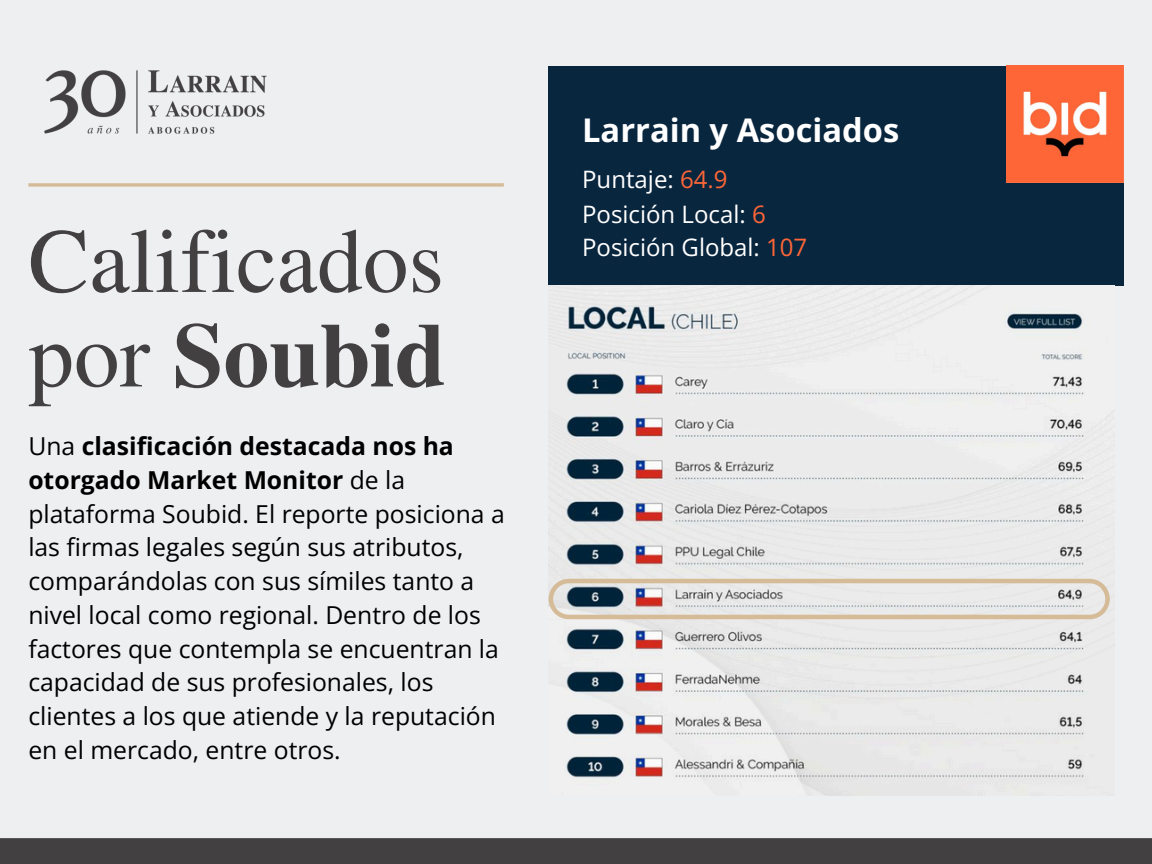
<style>
.page{position:relative;width:1152px;height:864px;background:#eeeff1}
.page>*{position:absolute;margin:0;border:0;box-sizing:border-box;transform-origin:0 0}
.t1{font:91.2px/94.5px "Free Serif";color:#434042}
.t2{font:700 32.7px "Open Sans";color:#fff}
.t3{font:24.75px/33.8px "Open Sans";color:#000}
.t4{font:24px "Open Sans";color:#fff}
.s1{font-weight:700}
.s2{color:#fe6637}
</style>
<div class="page">
<div style="left:0;top:838px;width:1152px;height:26px;background:#434042"></div>
<svg style="left:28px;top:183px;width:476px;height:4px;background:#d8c2a5"></svg>
<div style="left:549px;top:66px;width:575px;height:219px;background:#09263f"></div>
<img style="left:1006px;top:66px;width:117px;height:117px">
<img style="left:549px;top:285px;width:565px;height:511px">
<svg style="left:549px;top:579px;width:561px;height:40px"></svg>
<img style="left:44px;top:70px;width:223px;height:64px">
<h2 class="t1" style="left:28px;top:217px;width:419px">Calificados por <span class="s1">Soubid</span></h2>
<p class="t3" style="left:28px;top:429px;width:478px">Una <span class="s1">clasificación destacada nos ha otorgado Market Monitor</span> de la plataforma Soubid. El reporte posiciona a las firmas legales según sus atributos, comparándolas con sus símiles tanto a nivel local como regional. Dentro de los factores que contempla se encuentran la capacidad de sus profesionales, los clientes a los que atiende y la reputación en el mercado, entre otros.</p>
<p class="t2" style="left:582px;top:107px;width:319px">Larrain y Asociados</p>
<p class="t4" style="left:582px;top:163px;width:147px">Puntaje: <span class="s2">64.9</span></p>
<p class="t4" style="left:582px;top:198px;width:185px">Posición Local: <span class="s2">6</span></p>
<p class="t4" style="left:582px;top:230px;width:227px">Posición Global: <span class="s2">107</span></p>
</div>
